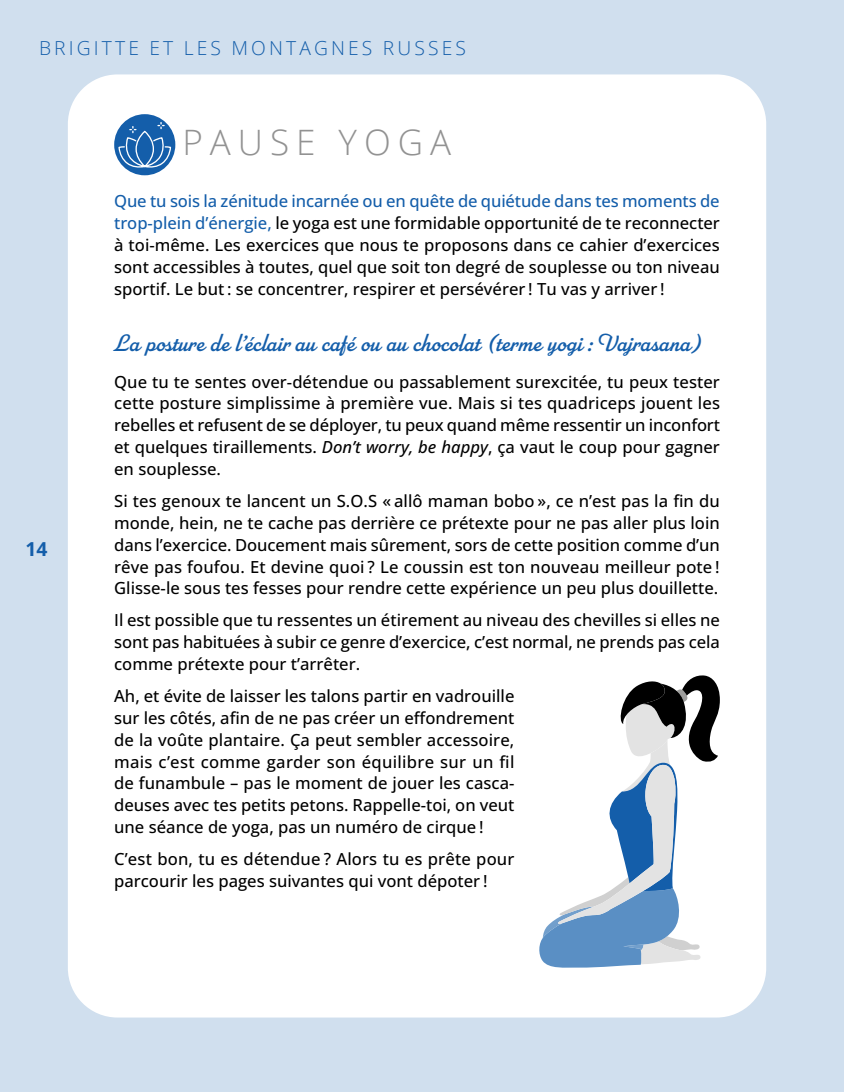
<style>
.page{position:relative;width:844px;height:1092px;background:#fff}
.page>*{position:absolute;margin:0;border:0;box-sizing:border-box;transform-origin:0 0}
.t1{font:300 35px "Open Sans";letter-spacing:.2em;color:#929292}
.t2{font:24.5px "Parkside";color:#145eaa}
.t3{font:300 19.25px "Open Sans";letter-spacing:.165em;color:#145eaa}
.t4{font:700 19.25px "Open Sans";color:#145eaa}
.t5{font:500 16.62px/21.9px "Open Sans";color:#000;text-align:justify}
.s1{color:#145eaa}
.s2{font-style:italic}
</style>
<div class="page">
<div style="left:0;top:0;width:843px;height:1091px;background:#d0dfee"></div>
<div style="left:68px;top:74px;width:698px;height:943px;background:#fff;border-radius:50px"></div>
<div style="left:114px;top:114px;width:61px;height:61px;background:#145eaa;border-radius:50%"></div>
<svg style="left:118px;top:121px;width:54px;height:48px"></svg>
<svg style="left:539px;top:675px;width:180px;height:293px"></svg>
<p class="t3" style="left:39px;top:35px;width:428px">BRIGITTE ET LES MONTAGNES RUSSES</p>
<p class="t4" style="left:25px;top:535px;width:23px">14</p>
<h1 class="t1" style="left:182px;top:119px;width:270px">PAUSE YOGA</h1>
<p class="t5" style="left:114px;top:190px;width:607px"><span class="s1">Que tu sois la zénitude incarnée ou en quête de quiétude dans tes moments de trop-plein d’énergie,</span> le yoga est une formidable opportunité de te reconnecter à toi-même. Les exercices que nous te proposons dans ce cahier d’exercices sont accessibles à toutes, quel que soit ton degré de souplesse ou ton niveau sportif. Le but : se concentrer, respirer et persévérer ! Tu vas y arriver !</p>
<h2 class="t2" style="left:114px;top:328px;width:589px">La posture de l’éclair au café ou au chocolat (terme yogi : Vajrasana)</h2>
<p class="t5" style="left:114px;top:370px;width:607px">Que tu te sentes over-détendue ou passablement surexcitée, tu peux tester cette posture simplissime à première vue. Mais si tes quadriceps jouent les rebelles et refusent de se déployer, tu peux quand même ressentir un inconfort et quelques tiraillements. <span class="s2">Don’t worry, be happy</span>, ça vaut le coup pour gagner en souplesse.</p>
<p class="t5" style="left:114px;top:489px;width:607px">Si tes genoux te lancent un S.O.S « allô maman bobo », ce n’est pas la fin du monde, hein, ne te cache pas derrière ce prétexte pour ne pas aller plus loin dans l’exercice. Doucement mais sûrement, sors de cette position comme d’un rêve pas foufou. Et devine quoi ? Le coussin est ton nouveau meilleur pote !<br>Glisse-le sous tes fesses pour rendre cette expérience un peu plus douillette.</p>
<p class="t5" style="left:114px;top:609px;width:607px">Il est possible que tu ressentes un étirement au niveau des chevilles si elles ne sont pas habituées à subir ce genre d’exercice, c’est normal, ne prends pas cela comme prétexte pour t’arrêter.</p>
<p class="t5" style="left:114px;top:684px;width:402px">Ah, et évite de laisser les talons partir en vadrouille sur les côtés, afin de ne pas créer un effondrement de la voûte plantaire. Ça peut sembler accessoire, mais c’est comme garder son équilibre sur un fil de funambule – pas le moment de jouer les casca&shy;deuses avec tes petits petons. Rappelle-toi, on veut une séance de yoga, pas un numéro de cirque !</p>
<p class="t5" style="left:114px;top:847px;width:402px">C’est bon, tu es détendue ? Alors tu es prête pour parcourir les pages suivantes qui vont dépoter !</p>
</div>
